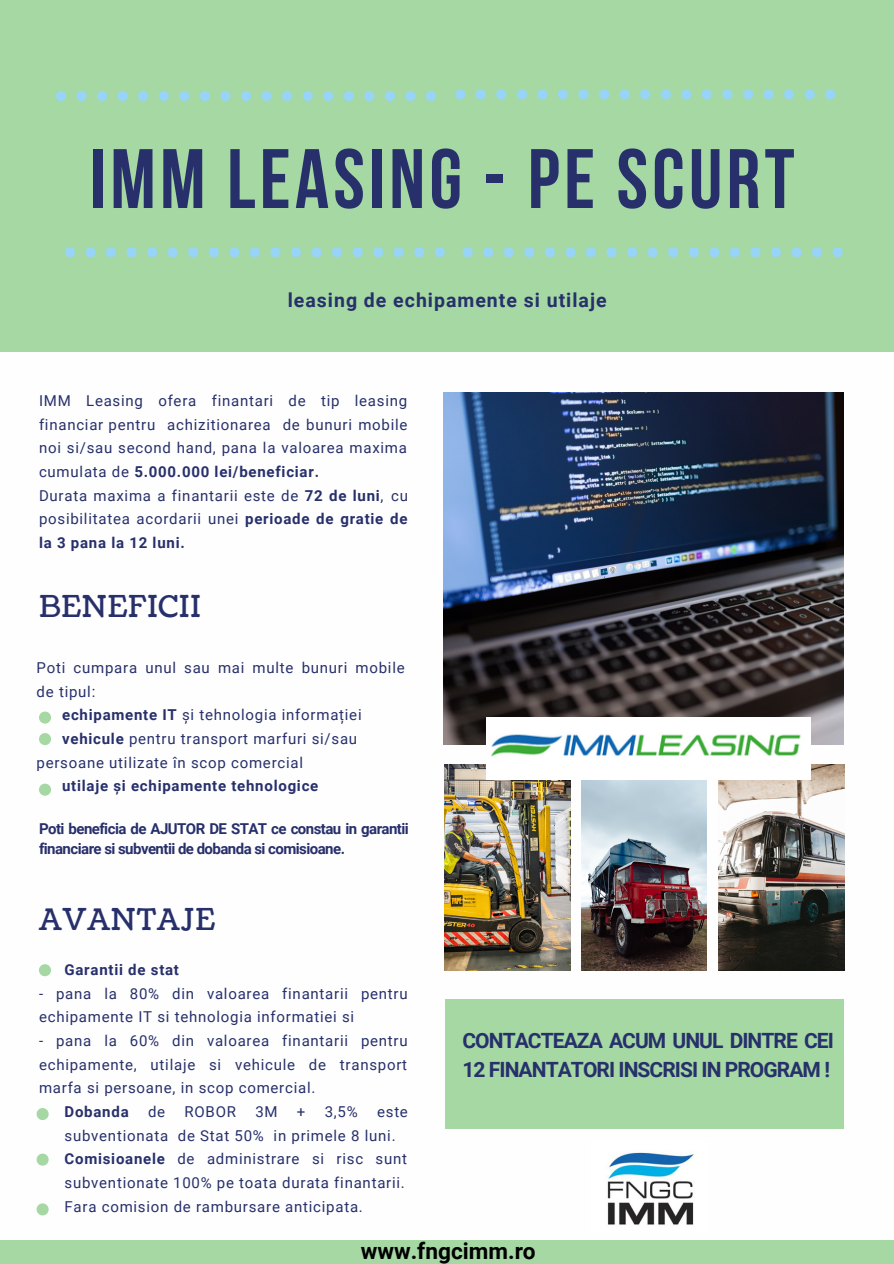
<style>
.page{position:relative;width:894px;height:1264px;background:#fff}
.page>*{position:absolute;margin:0;border:0;box-sizing:border-box;transform-origin:0 0}
.t1{font:700 84px "Bebas Neue";letter-spacing:.05em;color:#27306b}
.t2{font:30px "Coustard";letter-spacing:.03em;color:#27306b}
.t3{font:700 22.65px "Roboto";color:#000}
.t4{font:700 21px/29.2px "Roboto";letter-spacing:-.045em;color:#27306b}
.t5{font:700 19.5px "Roboto";letter-spacing:.05em;color:#27306b}
.t6{font:15px/23.7px "Roboto";letter-spacing:.05em;color:#27306b}
.t7{font:700 15px/20.2px "Roboto";letter-spacing:-.035em;color:#27306b}
.t8{font:700 15px "Roboto";letter-spacing:.05em;color:#27306b}
.s1{font-weight:700}
</style>
<div class="page">
<div style="left:445px;top:999px;width:398px;height:129px;background:#a5d8a2"></div>
<img style="left:443px;top:392px;width:400px;height:352px">
<div style="left:0;top:0;width:893px;height:351px;background:#a5d8a2"></div>
<svg style="left:56px;top:91px;width:380px;height:10px"></svg>
<svg style="left:455px;top:89px;width:380px;height:10px"></svg>
<svg style="left:65px;top:247px;width:380px;height:10px"></svg>
<svg style="left:462px;top:247px;width:380px;height:10px"></svg>
<img style="left:444px;top:764px;width:126px;height:206px">
<img style="left:581px;top:780px;width:125px;height:190px">
<img style="left:718px;top:764px;width:126px;height:206px">
<div style="left:0;top:1239px;width:893px;height:24px;background:#a5d8a2"></div>
<img style="left:607px;top:1152px;width:87px;height:73px">
<svg style="left:39px;top:711px;width:12px;height:12px"></svg>
<svg style="left:39px;top:733px;width:12px;height:12px"></svg>
<svg style="left:39px;top:783px;width:12px;height:12px"></svg>
<svg style="left:39px;top:964px;width:12px;height:12px"></svg>
<svg style="left:37px;top:1108px;width:12px;height:12px"></svg>
<svg style="left:37px;top:1153px;width:12px;height:12px"></svg>
<svg style="left:37px;top:1203px;width:12px;height:12px"></svg>
<img style="left:486px;top:717px;width:324px;height:62px">
<p class="t1" style="left:90px;top:145px;width:705px">IMM LEASING - PE SCURT</p>
<p class="t5" style="left:288px;top:289px;width:320px">leasing de echipamente si utilaje</p>
<p class="t6" style="left:39px;top:389px;width:370px;text-align:justify">IMM Leasing ofera finantari de tip leasing financiar pentru achizitionarea de bunuri mobile noi si/sau second hand, pana la valoarea maxima cumulata de <span class="s1">5.000.000 lei/beneficiar.</span></p>
<p class="t6" style="left:39px;top:483px;width:370px;text-align:justify">Durata maxima a finantarii este de <span class="s1">72 de luni</span>, cu posibilitatea acordarii unei <span class="s1">perioade de gratie de la 3 pana la 12 luni.</span></p>
<p class="t2" style="left:39px;top:586px;width:163px">BENEFICII</p>
<p class="t6" style="left:37px;top:656px;width:369px">Poti cumpara unul sau mai multe bunuri mobile de tipul:</p>
<p class="t6" style="left:62px;top:703px;width:301px"><span class="s1">echipamente IT</span> și tehnologia informației</p>
<p class="t6" style="left:62px;top:727px;width:296px"><span class="s1">vehicule</span> pentru transport marfuri si/sau</p>
<p class="t6" style="left:37px;top:750px;width:268px">persoane utilizate în scop comercial</p>
<p class="t8" style="left:62px;top:777px;width:258px">utilaje și echipamente tehnologice</p>
<p class="t7" style="left:39px;top:818px;width:371px">Poti beneficia de AJUTOR DE STAT ce constau in garantii financiare si subventii de dobanda si comisioane.</p>
<p class="t2" style="left:39px;top:899px;width:177px">AVANTAJE</p>
<p class="t8" style="left:64px;top:961px;width:116px">Garantii de stat</p>
<p class="t6" style="left:39px;top:981px;width:370px">- pana la 80% din valoarea finantarii pentru echipamente IT si tehnologia informatiei si</p>
<p class="t6" style="left:39px;top:1029px;width:370px;text-align:justify">- pana la 60% din valoarea finantarii pentru echipamente, utilaje si vehicule de transport marfa si persoane, in scop comercial.</p>
<p class="t8" style="left:64px;top:1103px;width:66px">Dobanda</p>
<p class="t6" style="left:148px;top:1099px;width:19px">de</p>
<p class="t6" style="left:184px;top:1099px;width:53px">ROBOR</p>
<p class="t6" style="left:255px;top:1099px;width:24px">3M</p>
<p class="t6" style="left:297px;top:1099px;width:10px">+</p>
<p class="t6" style="left:324px;top:1099px;width:35px">3,5%</p>
<p class="t6" style="left:64px;top:1099px;width:345px;text-indent:312px">este subventionata de Stat 50% in primele 8 luni.</p>
<p class="t6" style="left:64px;top:1147px;width:344px"><span class="s1">Comisioanele</span> de administrare si risc sunt subventionate 100% pe toata durata finantarii.</p>
<p class="t6" style="left:64px;top:1194px;width:300px">Fara comision de rambursare anticipata.</p>
<p class="t4" style="left:462px;top:1025px;width:373px">CONTACTEAZA ACUM UNUL DINTRE CEI<br>12 FINANTATORI INSCRISI IN PROGRAM !</p>
<p class="t3" style="left:360px;top:1238px;width:176px">www.fngcimm.ro</p>
</div>
